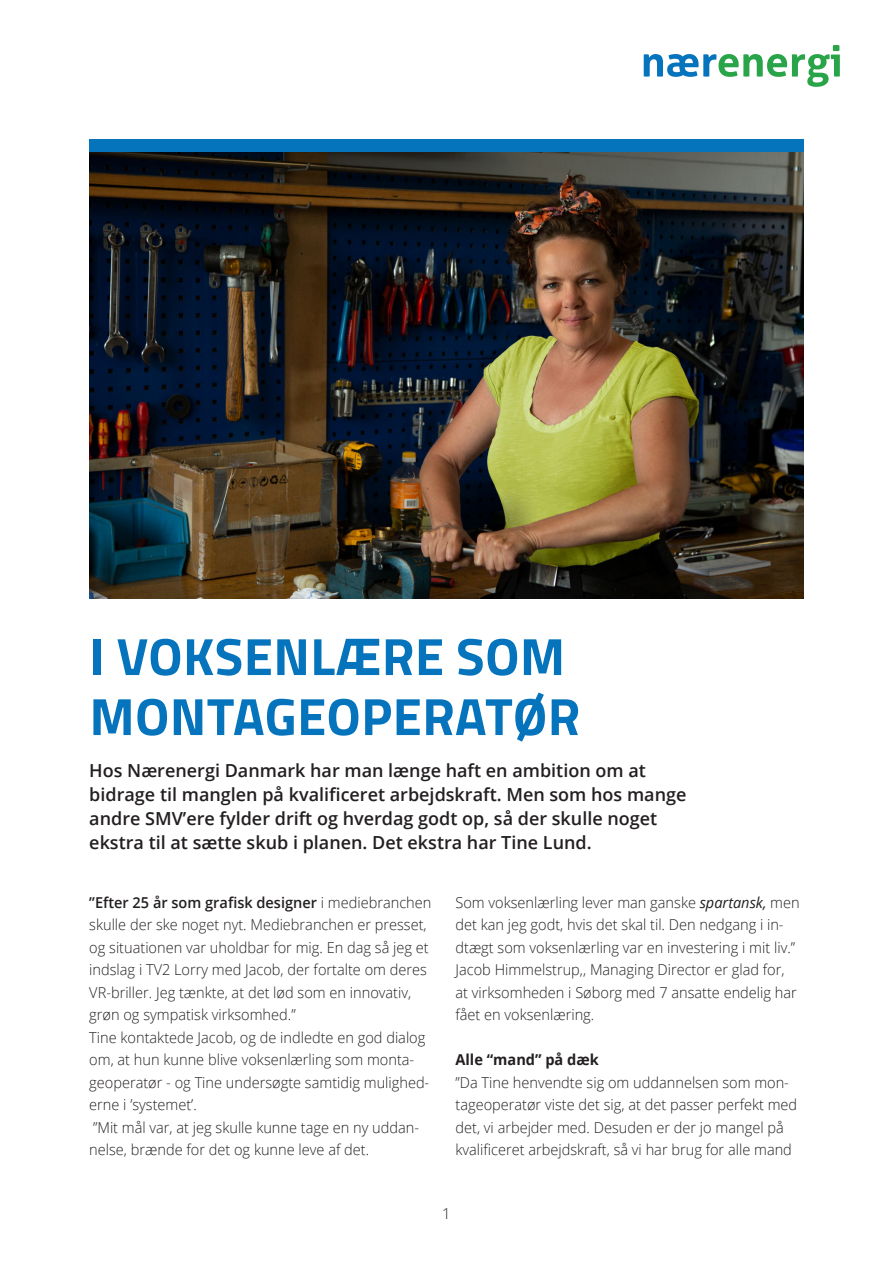
<style>
.page{position:relative;width:893px;height:1263px;background:#fff}
.page>*{position:absolute;margin:0;border:0;box-sizing:border-box;transform-origin:0 0}
.t1{font:700 52.5px "Titillium Web";letter-spacing:.01em;color:#0574bc}
.t2{font:600 18px/24px "Open Sans";color:#231f20}
.t3{font:300 15px/22.5px "Open Sans";color:#231f20}
.t4{font:700 15px "Open Sans";color:#231f20}
.s1{font-weight:600}
.s2{font-weight:400;font-style:italic}
</style>
<div class="page">
<img style="left:89px;top:152px;width:715px;height:446px">
<div style="left:89px;top:139px;width:715px;height:13px;background:#0574bc"></div>
<svg style="left:644px;top:45px;width:196px;height:42px"></svg>
<p class="t1" style="left:90px;top:616px;width:477px">I VOKSENLÆRE SOM</p>
<p class="t1" style="left:90px;top:676px;width:492px">MONTAGEOPERATØR</p>
<p class="t2" style="left:89px;top:758px;width:599px">Hos Nærenergi Danmark har man længe haft en ambition om at bidrage til manglen på kvalificeret arbejdskraft. Men som hos mange andre SMV’ere fylder drift og hverdag godt op, så der skulle noget ekstra til at sætte skub i planen. Det ekstra har Tine Lund.</p>
<p class="t3" style="left:89px;top:890px;width:344px"><span class="s1">”Efter 25 år som grafisk designer</span> i mediebranchen skulle der ske noget nyt. Mediebranchen er presset, og situationen var uholdbar for mig. En dag så jeg et indslag i TV2 Lorry med Jacob, der fortalte om deres VR-briller. Jeg tænkte, at det lød som en innovativ, grøn og sympatisk virksomhed.”</p>
<p class="t3" style="left:89px;top:1025px;width:341px">Tine kontaktede Jacob, og de indledte en god dialog om, at hun kunne blive voksenlærling som monta&shy;geoperatør - og Tine undersøgte samtidig mulighed&shy;erne i ’systemet’.</p>
<p class="t3" style="left:89px;top:1115px;width:331px">”Mit mål var, at jeg skulle kunne tage en ny uddan&shy;nelse, brænde for det og kunne leve af det.</p>
<p class="t3" style="left:455px;top:890px;width:346px">Som voksenlærling lever man ganske <span class="s2">spartansk,</span> men det kan jeg godt, hvis det skal til. Den nedgang i in&shy;dtægt som voksenlærling var en investering i mit liv.”</p>
<p class="t3" style="left:455px;top:958px;width:343px">Jacob Himmelstrup,, Managing Director er glad for, at virksomheden i Søborg med 7 ansatte endelig har fået en voksenlæring.</p>
<p class="t4" style="left:455px;top:1049px;width:145px">Alle “mand” på dæk</p>
<p class="t3" style="left:455px;top:1070px;width:343px">”Da Tine henvendte sig om uddannelsen som mon&shy;tageoperatør viste det sig, at det passer perfekt med det, vi arbejder med. Desuden er der jo mangel på kvalificeret arbejdskraft, så vi har brug for alle mand</p>
<p class="t3" style="left:442px;top:1202px;width:10px">1</p>
</div>
